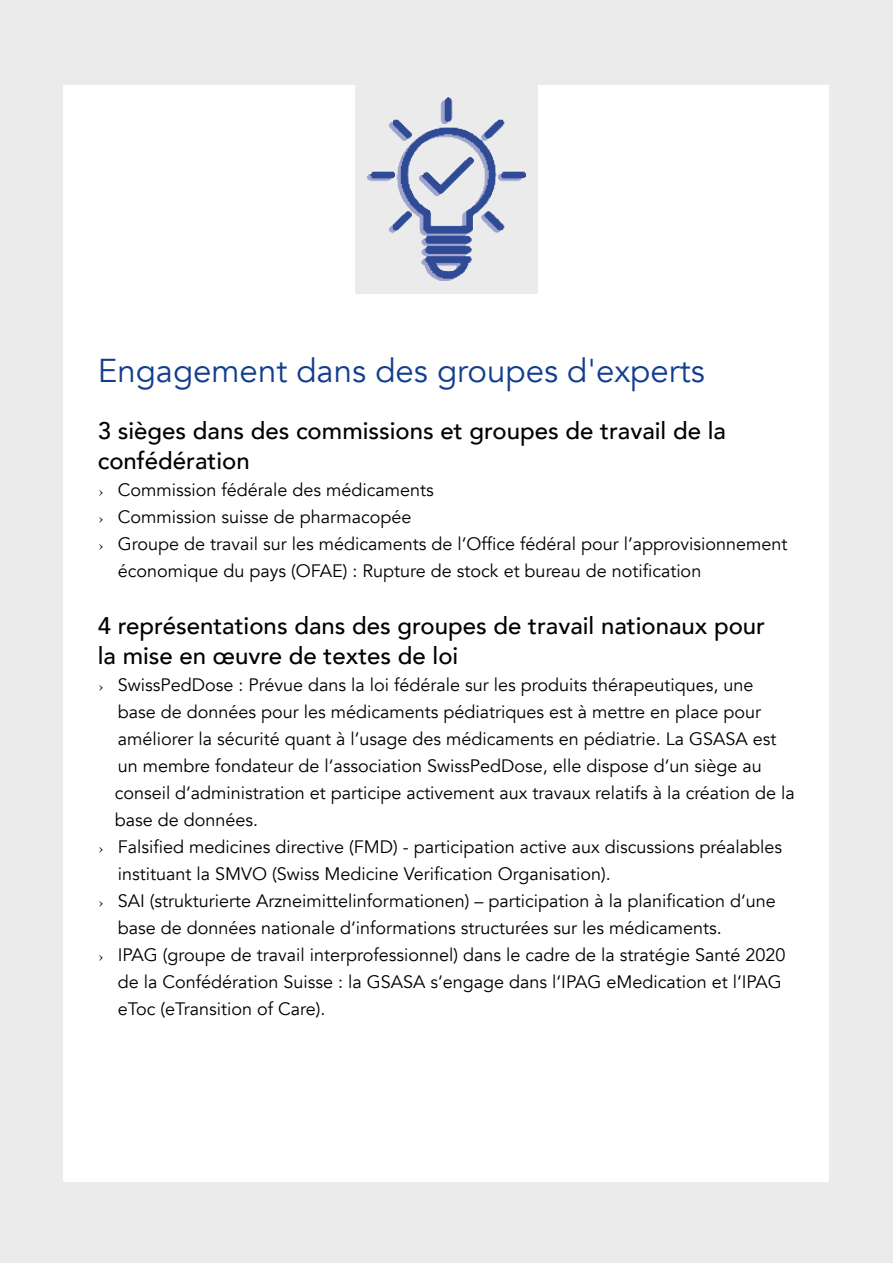
<style>
.page{position:relative;width:893px;height:1263px;background:#ebebec}
.page>*{position:absolute;margin:0;border:0;box-sizing:border-box;transform-origin:0 0}
.t1{font:33px "Avenir";color:#133d8d}
.t2{font:500 24px/30px "Avenir";color:#000}
.t3{font:18px/27px "Avenir";color:#000}
</style>
<div class="page">
<div style="left:64px;top:85px;width:765px;height:1096px;background:#fff"></div>
<div style="left:355px;top:85px;width:183px;height:208px;background:#ebebec"></div>
<img style="left:368px;top:98px;width:157px;height:183px">
<p class="t1" style="left:98px;top:351px;width:608px">Engagement dans des groupes d'experts</p>
<p class="t2" style="left:98px;top:414px;width:630px">3 sièges dans des commissions et groupes de travail de la confédération</p>
<p class="t3" style="left:118px;top:476px;width:318px">Commission fédérale des médicaments</p>
<p class="t3" style="left:118px;top:503px;width:295px">Commission suisse de pharmacopée</p>
<p class="t3" style="left:118px;top:530px;width:671px">Groupe de travail sur les médicaments de l‘Office fédéral pour l‘approvisionnement économique du pays (OFAE) : Rupture de stock et bureau de notification</p>
<p class="t2" style="left:98px;top:610px;width:669px">4 représentations dans des groupes de travail nationaux pour la mise en œuvre de textes de loi</p>
<p class="t3" style="left:115px;top:672px;width:681px">SwissPedDose : Prévue dans la loi fédérale sur les produits thérapeutiques, une<br>base de données pour les médicaments pédiatriques est à mettre en place pour améliorer la sécurité quant à l’usage des médicaments en pédiatrie. La GSASA est un membre fondateur de l‘association SwissPedDose, elle dispose d‘un siège au conseil d‘administration et participe activement aux travaux relatifs à la création de la base de données.</p>
<p class="t3" style="left:118px;top:834px;width:666px">Falsified medicines directive (FMD) - participation active aux discussions préalables instituant la SMVO (Swiss Medicine Verification Organisation).</p>
<p class="t3" style="left:118px;top:888px;width:659px">SAI (strukturierte Arzneimittelinformationen) – participation à la planification d‘une base de données nationale d‘informations structurées sur les médicaments.</p>
<p class="t3" style="left:118px;top:942px;width:669px">IPAG (groupe de travail interprofessionnel) dans le cadre de la stratégie Santé 2020 de la Confédération Suisse : la GSASA s‘engage dans l‘IPAG eMedication et l‘IPAG eToc (eTransition of Care).</p>
</div>
